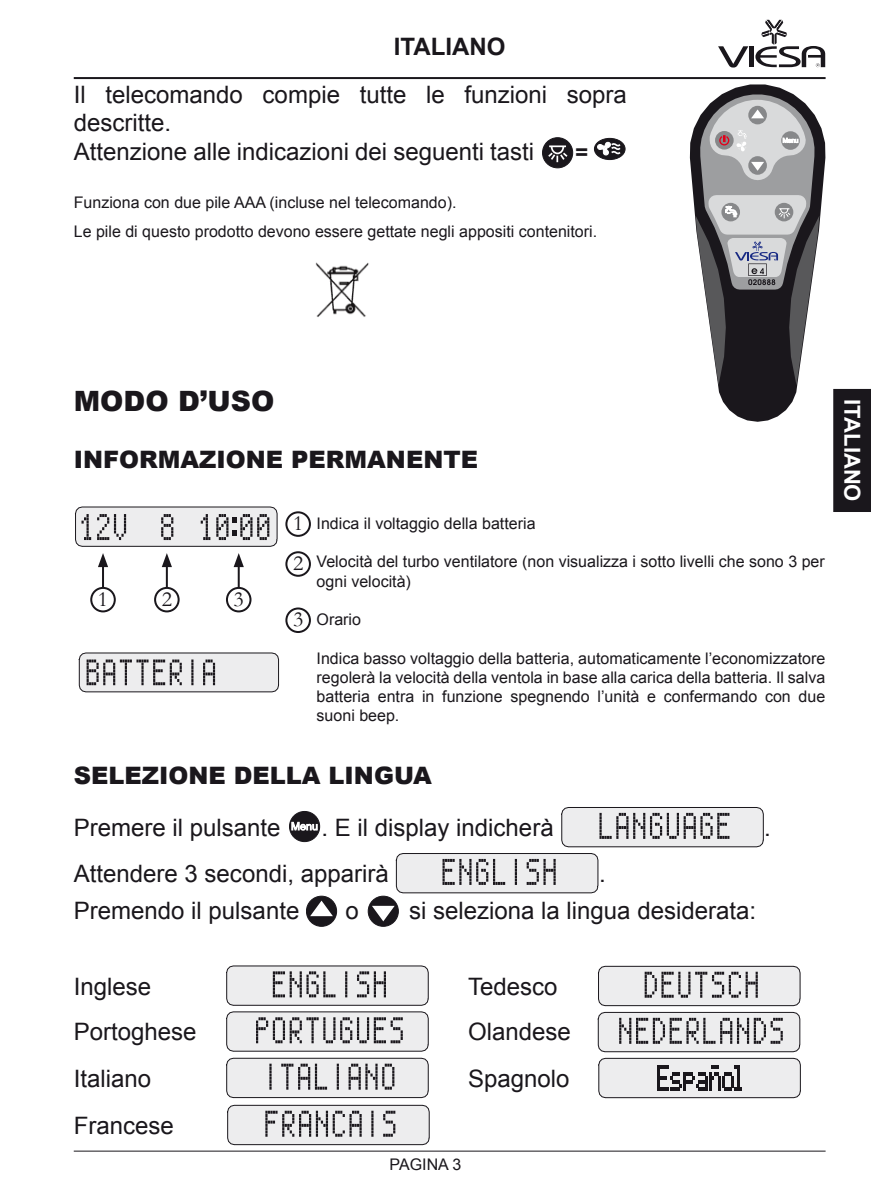
<style>
.page{position:relative;width:871px;height:1191px;background:#fff}
.page>*{position:absolute;margin:0;border:0;box-sizing:border-box;transform-origin:0 0}
.t1{font:900 28px "Arial";color:#1a171c}
.t2{font:24px/28.8px "Arial";color:#1a171c}
.t3{font:900 24px "Arial";color:#1a171c}
.t4{font:700 24px "Arial";color:#1a171c}
.t5{font:700 22px "Arial";color:#fff}
.t6{font:22px "Garamond";color:#1a171c}
.t7{font:italic 700 22px "Arial";color:#1a171c}
.t8{font:16px/19.2px "Arial";color:#1a171c}
</style>
<div class="page">
<hr style="left:74px;top:1150px;width:751px;height:1px;background:#1a171c">
<hr style="left:74px;top:77px;width:751px;height:2px;background:#1a171c">
<div style="left:833px;top:389px;width:37px;height:123px;background:#1a171c"></div>
<svg style="left:718px;top:46px;width:30px;height:22px"></svg>
<hr style="left:749px;top:46px;width:4px;height:21px;background:#1a171c">
<svg style="left:755px;top:20px;width:70px;height:47px"></svg>
<div style="left:542px;top:138px;width:30px;height:30px;background:#1a171c;border-radius:50%"></div>
<div style="left:542px;top:137px;width:30px;height:31px;border:1px solid #1a171c;border-radius:50%"></div>
<svg style="left:546px;top:145px;width:23px;height:19px"></svg>
<div style="left:594px;top:138px;width:31px;height:22px;background:#1a171c;border-radius:50%"></div>
<div style="left:594px;top:138px;width:31px;height:22px;border:1px solid #1a171c;border-radius:50%"></div>
<svg style="left:597px;top:142px;width:25px;height:14px"></svg>
<svg style="left:689px;top:84px;width:136px;height:338px"></svg>
<svg style="left:695px;top:94px;width:124px;height:291px;background:#878689"></svg>
<img style="left:315px;top:262px;width:54px;height:55px">
<svg style="left:79px;top:652px;width:200px;height:40px;background:#cccbcd"></svg>
<div style="left:90px;top:587px;width:26px;height:25px;border:2px solid #1a171c;border-radius:50%"></div>
<hr style="left:102px;top:564px;width:2px;height:23px;background:#1a171c">
<svg style="left:98px;top:553px;width:10px;height:14px"></svg>
<div style="left:154px;top:587px;width:25px;height:25px;border:2px solid #1a171c;border-radius:50%"></div>
<hr style="left:166px;top:564px;width:2px;height:23px;background:#1a171c">
<svg style="left:162px;top:553px;width:10px;height:14px"></svg>
<div style="left:226px;top:587px;width:25px;height:25px;border:2px solid #1a171c;border-radius:50%"></div>
<hr style="left:238px;top:564px;width:2px;height:23px;background:#1a171c">
<svg style="left:233px;top:553px;width:11px;height:14px"></svg>
<div style="left:285px;top:607px;width:26px;height:26px;border:2px solid #1a171c;border-radius:50%"></div>
<div style="left:285px;top:551px;width:26px;height:26px;border:2px solid #1a171c;border-radius:50%"></div>
<div style="left:285px;top:511px;width:26px;height:26px;border:2px solid #1a171c;border-radius:50%"></div>
<svg style="left:75px;top:507px;width:202px;height:39px;background:#cecdcf"></svg>
<div style="left:289px;top:811px;width:30px;height:30px;background:#1a171c;border-radius:50%"></div>
<div style="left:289px;top:811px;width:31px;height:31px;border:1px solid #1a171c;border-radius:50%"></div>
<svg style="left:291px;top:821px;width:26px;height:9px"></svg>
<svg style="left:561px;top:807px;width:202px;height:40px;background:#cac9cb"></svg>
<svg style="left:396px;top:853px;width:202px;height:40px;background:#cfcfd1"></svg>
<div style="left:306px;top:896px;width:30px;height:30px;background:#1a171c;border-radius:50%"></div>
<div style="left:306px;top:896px;width:31px;height:30px;border:1px solid #1a171c;border-radius:50%"></div>
<svg style="left:310px;top:900px;width:23px;height:16px"></svg>
<div style="left:368px;top:896px;width:30px;height:30px;background:#1a171c;border-radius:50%"></div>
<div style="left:368px;top:896px;width:30px;height:30px;border:1px solid #1a171c;border-radius:50%"></div>
<svg style="left:372px;top:906px;width:22px;height:15px"></svg>
<svg style="left:226px;top:965px;width:202px;height:40px;background:#d2d2d4"></svg>
<svg style="left:598px;top:966px;width:202px;height:40px;background:#cececf"></svg>
<svg style="left:226px;top:1011px;width:202px;height:40px;background:#cbcacc"></svg>
<svg style="left:597px;top:1012px;width:202px;height:40px;background:#c5c4c6"></svg>
<svg style="left:226px;top:1058px;width:202px;height:40px;background:#cececf"></svg>
<svg style="left:598px;top:1058px;width:202px;height:40px;background:#cacacb"></svg>
<svg style="left:227px;top:1105px;width:202px;height:40px;background:#cbcbcc"></svg>
<h2 class="t4" style="left:394px;top:31px;width:113px">ITALIANO</h2>
<h2 class="t2" style="left:74px;top:80px;width:554px">Il telecomando compie tutte le funzioni sopra descritte.<br>Attenzione alle indicazioni dei seguenti tasti</h2>
<h3 class="t7" style="left:574px;top:138px;width:14px">=</h3>
<p class="t8" style="left:74px;top:188px;width:524px;line-height:28.8px">Funziona con due pile AAA (incluse nel telecomando).<br>Le pile di questo prodotto devono essere gettate negli appositi contenitori.</p>
<h1 class="t1" style="left:74px;top:381px;width:202px">MODO D’USO</h1>
<h2 class="t3" style="left:74px;top:442px;width:405px">INFORMAZIONE PERMANENTE</h2>
<h3 class="t6" style="left:98px;top:584px;width:12px">1</h3>
<h3 class="t6" style="left:162px;top:584px;width:12px">2</h3>
<h3 class="t6" style="left:233px;top:584px;width:12px">3</h3>
<h3 class="t6" style="left:293px;top:508px;width:12px">1</h3>
<h3 class="t6" style="left:293px;top:548px;width:12px">2</h3>
<h3 class="t6" style="left:293px;top:604px;width:12px">3</h3>
<p class="t8" style="left:316px;top:514px;width:220px">Indica il voltaggio della batteria</p>
<p class="t8" style="left:316px;top:552px;width:509px">Velocità del turbo ventilatore (non visualizza i sotto livelli che sono 3 per ogni velocità)</p>
<p class="t8" style="left:316px;top:610px;width:46px">Orario</p>
<p class="t8" style="left:316px;top:648px;width:510px;text-align:justify">Indica basso voltaggio della batteria, automaticamente l’economizzatore regolerà la velocità della ventola in base alla carica della batteria. Il salva batteria entra in funzione spegnendo l’unità e confermando con due suoni beep.</p>
<h2 class="t3" style="left:74px;top:758px;width:359px">SELEZIONE DELLA LINGUA</h2>
<h2 class="t2" style="left:74px;top:813px;width:208px">Premere il pulsante</h2>
<h2 class="t2" style="left:321px;top:813px;width:234px">. E il display indicherà</h2>
<h2 class="t2" style="left:74px;top:859px;width:316px">Attendere 3 secondi, apparirà</h2>
<h2 class="t2" style="left:599px;top:859px;width:8px">.</h2>
<h2 class="t2" style="left:74px;top:896px;width:227px">Premendo il pulsante</h2>
<h2 class="t2" style="left:345px;top:896px;width:15px">o</h2>
<h2 class="t2" style="left:409px;top:896px;width:348px">si seleziona la lingua desiderata:</h2>
<h2 class="t2" style="left:763px;top:813px;width:8px">.</h2>
<h3 class="t5" style="left:866px;top:399px;width:104px;rotate:90deg">ITALIANO</h3>
<h2 class="t2" style="left:74px;top:972px;width:79px">Inglese</h2>
<h2 class="t2" style="left:468px;top:972px;width:91px">Tedesco</h2>
<h2 class="t2" style="left:74px;top:1017px;width:124px">Portoghese</h2>
<h2 class="t2" style="left:468px;top:1017px;width:104px">Olandese</h2>
<h2 class="t2" style="left:74px;top:1064px;width:79px">Italiano</h2>
<h2 class="t2" style="left:468px;top:1064px;width:103px">Spagnolo</h2>
<h2 class="t2" style="left:74px;top:1111px;width:102px">Francese</h2>
<p class="t8" style="left:389px;top:1154px;width:73px">PAGINA 3</p>
</div>
